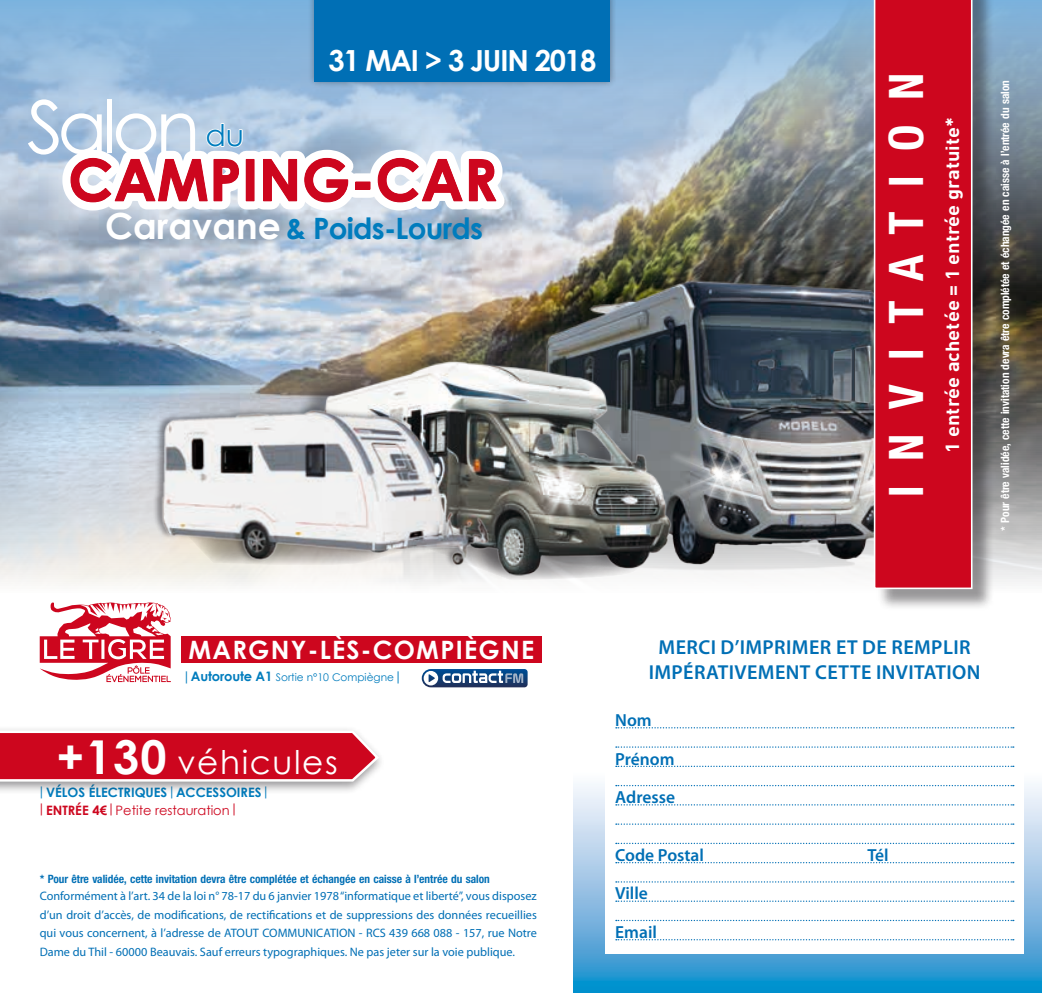
<style>
.page{position:relative;width:1042px;height:993px;background:#fff}
.page>*{position:absolute;margin:0;border:0;box-sizing:border-box;transform-origin:0 0}
.t1{font:73.15px "Century Gothic";letter-spacing:-.065em;color:#fff}
.t2{font:700 57.57px "Century Gothic";letter-spacing:.01em;color:#cd061e}
.t3{font:700 condensed 47.25px "Olnova";letter-spacing:.525em;color:#fff}
.t4{font:32.73px "Century Gothic";letter-spacing:.05em;color:#fff}
.t5{font:29.93px "Century Gothic";color:#007cbd}
.t6{font:700 29.4px "Century Gothic";letter-spacing:-.025em;color:#007cbd}
.t7{font:700 29.05px "Century Gothic";letter-spacing:-.04em;color:#fff}
.t8{font:700 25.38px "Century Gothic";letter-spacing:.05em;color:#fff}
.t9{font:600 20.3px/24.3px "Myriad Pro";letter-spacing:.02em;color:#006fb5;text-align:center}
.t10{font:700 18.72px "DIN";color:#fff;scale:1.07 1}
.t11{font:600 17.5px/38.5px "Myriad Pro";color:#006fb5}
.t12{font:700 12.95px/17.2px "Century Gothic";color:#007cbd}
.t13{font:12.25px/18.6px "Myriad Pro";color:#006fb5;text-align:justify}
.t14{font:700 condensed 11.38px "Olnova";color:#fff}
.t15{font:700 condensed 11.38px "Olnova";color:#006fb5}
.t16{font:10.5px "Century Gothic";color:#007cbd}
.s1{font-size:36.05px;color:#fff}
.s2{font-size:13.12px}
.s3{font-weight:700;font-size:13.12px}
.s4{font-weight:700;font-size:46.73px}
.s5{font-weight:400}
.s6{font-weight:400;color:#cd061e}
.s7{color:#cd061e}
</style>
<div class="page">
<img style="left:0;top:0;width:1042px;height:586px">
<img style="left:511px;top:251px;width:363px;height:335px">
<img style="left:288px;top:335px;width:394px;height:251px">
<img style="left:156px;top:403px;width:336px;height:166px">
<div style="left:686px;top:426px;width:101px;height:101px;background:#fff;opacity:.75"></div>
<div style="left:669px;top:424px;width:100px;height:101px;background:#fff;opacity:.75"></div>
<svg style="left:672px;top:427px;width:111px;height:97px;background:#828487"></svg>
<div style="left:701px;top:456px;width:36px;height:36px;background:#fff;opacity:.75"></div>
<svg style="left:712px;top:467px;width:15px;height:15px"></svg>
<div style="left:826px;top:429px;width:101px;height:101px;background:#fff;opacity:.75"></div>
<svg style="left:830px;top:429px;width:44px;height:98px;background:#9f9fa0"></svg>
<div style="left:859px;top:461px;width:36px;height:36px;background:#fff;opacity:.75"></div>
<svg style="left:869px;top:472px;width:15px;height:15px"></svg>
<svg style="left:573px;top:783px;width:469px;height:209px;background:#53aad9"></svg>
<svg style="left:48px;top:104px;width:477px;height:141px"></svg>
<div style="left:876px;top:0;width:118px;height:611px;background:#1b181c;opacity:.45"></div>
<svg style="left:874px;top:0;width:98px;height:589px;background:#d42a3e"></svg>
<div style="left:605px;top:702px;width:418px;height:251px;background:#fff"></div>
<svg style="left:616px;top:727px;width:398px;height:1px"></svg>
<svg style="left:616px;top:746px;width:398px;height:1px"></svg>
<svg style="left:616px;top:765px;width:398px;height:1px"></svg>
<svg style="left:616px;top:784px;width:398px;height:2px"></svg>
<svg style="left:616px;top:804px;width:398px;height:1px"></svg>
<svg style="left:616px;top:823px;width:398px;height:1px"></svg>
<svg style="left:616px;top:842px;width:398px;height:1px"></svg>
<svg style="left:616px;top:862px;width:398px;height:1px"></svg>
<svg style="left:616px;top:881px;width:398px;height:1px"></svg>
<svg style="left:616px;top:900px;width:398px;height:1px"></svg>
<svg style="left:616px;top:919px;width:398px;height:1px"></svg>
<svg style="left:616px;top:939px;width:398px;height:1px"></svg>
<div style="left:0;top:725px;width:385px;height:69px;background:#1b181c;opacity:.45"></div>
<svg style="left:0;top:729px;width:381px;height:53px;background:#d32e42"></svg>
<div style="left:181px;top:636px;width:361px;height:26px;background:#cd061e"></div>
<svg style="left:40px;top:602px;width:131px;height:79px"></svg>
<div style="left:308px;top:0;width:309px;height:88px;background:#1b181c;opacity:.45"></div>
<div style="left:315px;top:0;width:295px;height:82px;background:#006fb5"></div>
<svg style="left:422px;top:669px;width:105px;height:18px"></svg>
<h1 class="t1" style="left:27px;top:82px;width:175px">Salon</h1>
<h3 class="t5" style="left:205px;top:117px;width:40px">du</h3>
<h3 class="t7" style="left:328px;top:42px;width:269px">31 MAI &gt; 3 JUIN 2018</h3>
<h2 class="t2" style="left:68px;top:144px;width:431px">CAMPING-CAR</h2>
<h3 class="t6" style="left:105px;top:210px;width:379px"><span class="s1">Caravane</span> &amp; Poids-Lourds</h3>
<h3 class="t3" style="left:878px;top:497px;width:426px;rotate:-90deg">INVITATION</h3>
<h3 class="t10" style="left:940px;top:452px;width:315px;rotate:-90deg">1 entrée achetée = 1 entrée gratuite*</h3>
<p class="t14" style="left:998px;top:530px;width:452px;rotate:-90deg">* Pour être validée, cette invitation devra être complétée et échangée en caisse à l’entrée du salon</p>
<h3 class="t8" style="left:188px;top:633px;width:347px">MARGNY-LÈS-COMPIÈGNE</h3>
<p class="t16" style="left:182px;top:671px;width:222px"><span class="s2">|</span><span class="s3">Autoroute A1</span> Sortie n°10 Compiègne<span class="s2">|</span></p>
<h3 class="t4" style="left:57px;top:741px;width:283px"><span class="s4">+130</span> véhicules</h3>
<p class="t12" style="left:37px;top:783px;width:234px"><span class="s5">|</span>VÉLOS ÉLECTRIQUES<span class="s5">|</span>ACCESSOIRES<span class="s5">| </span><span class="s6">|</span><span class="s7">ENTRÉE 4€</span><span class="s6">|Petite restauration|</span></p>
<p class="t15" style="left:40px;top:871px;width:452px">* Pour être validée, cette invitation devra être complétée et échangée en caisse à l’entrée du salon</p>
<p class="t13" style="left:40px;top:886px;width:499px">Conformément à l’art. 34 de la loi n° 78-17 du 6 janvier 1978 “informatique et liberté”, vous disposez d’un droit d’accès, de modifications, de rectifications et de suppressions des données recueillies qui vous concernent, à l’adresse de ATOUT COMMUNICATION - RCS 439 668 088 - 157, rue Notre Dame du Thil - 60000 Beauvais. Sauf erreurs typographiques. Ne pas jeter sur la voie publique.</p>
<h3 class="t9" style="left:649px;top:635px;width:333px">MERCI D’IMPRIMER ET DE REMPLIR<br>IMPÉRATIVEMENT CETTE INVITATION</h3>
<h3 class="t11" style="left:615px;top:701px;width:38px">Nom</h3>
<h3 class="t11" style="left:615px;top:739px;width:61px">Prénom</h3>
<h3 class="t11" style="left:615px;top:778px;width:61px">Adresse</h3>
<h3 class="t11" style="left:615px;top:835px;width:90px">Code Postal</h3>
<h3 class="t11" style="left:867px;top:835px;width:23px">Tél</h3>
<h3 class="t11" style="left:615px;top:874px;width:43px">Ville<br>Email</h3>
</div>
